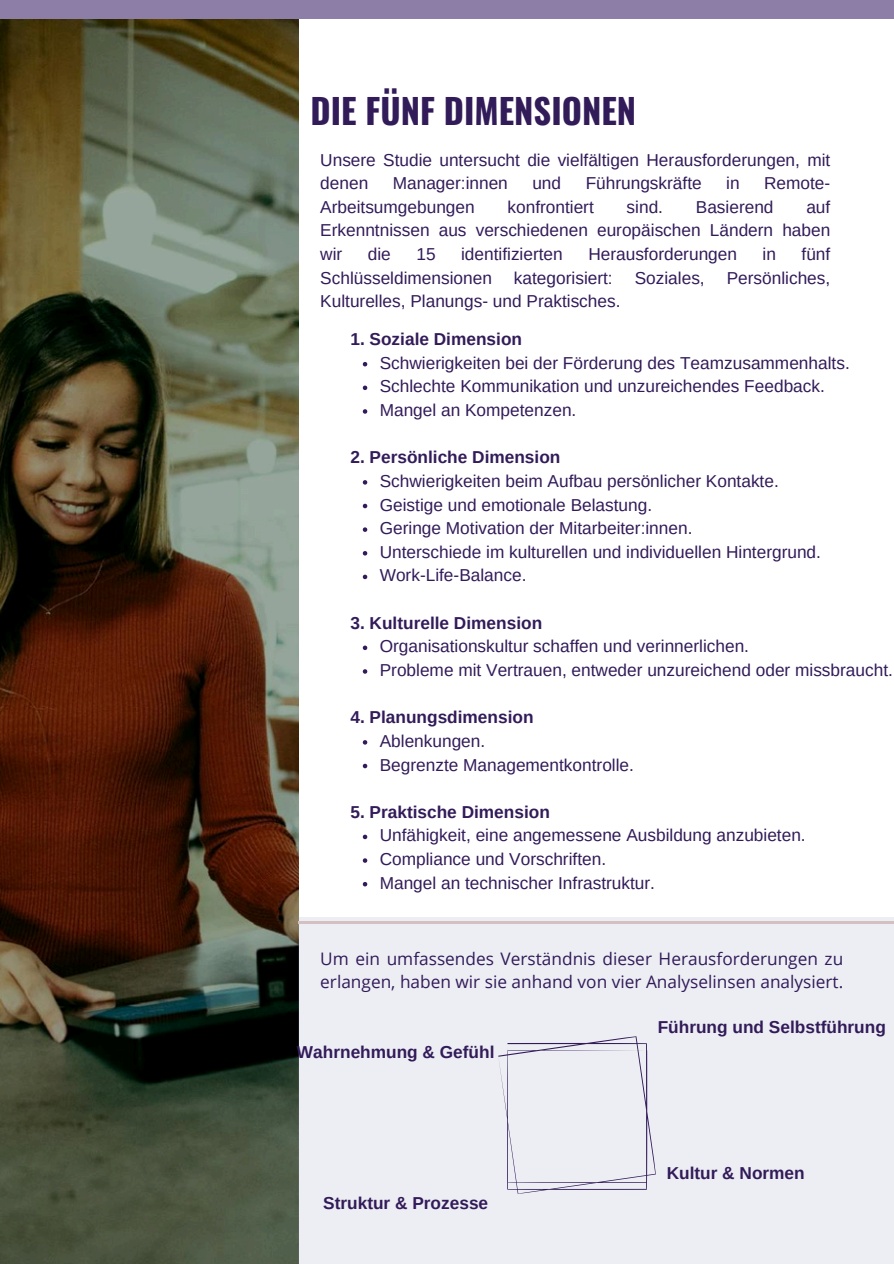
<style>
.page{position:relative;width:894px;height:1264px;background:#fff}
.page>*{position:absolute;margin:0;border:0;box-sizing:border-box;transform-origin:0 0}
.t1{font:700 34.5px "Oswald";color:#321b59}
.t2{font:17.25px/23.7px "Arimo";color:#321b59}
.t3{font:700 17.25px "Arimo";color:#321b59}
.t4{font:17.25px/23.7px "Open Sans";color:#321b59}
</style>
<div class="page">
<div style="left:0;top:0;width:893px;height:19px;background:#8d7ea7"></div>
<img style="left:0;top:19px;width:298px;height:1244px">
<svg style="left:362px;top:362px;width:5px;height:4px"></svg>
<svg style="left:362px;top:385px;width:5px;height:5px"></svg>
<svg style="left:362px;top:409px;width:5px;height:5px"></svg>
<svg style="left:362px;top:480px;width:5px;height:4px"></svg>
<svg style="left:362px;top:504px;width:5px;height:4px"></svg>
<svg style="left:362px;top:527px;width:5px;height:5px"></svg>
<svg style="left:362px;top:551px;width:5px;height:4px"></svg>
<svg style="left:362px;top:574px;width:5px;height:5px"></svg>
<svg style="left:362px;top:645px;width:5px;height:5px"></svg>
<svg style="left:362px;top:669px;width:5px;height:4px"></svg>
<svg style="left:362px;top:740px;width:5px;height:4px"></svg>
<svg style="left:362px;top:763px;width:5px;height:5px"></svg>
<svg style="left:362px;top:834px;width:5px;height:5px"></svg>
<svg style="left:362px;top:858px;width:5px;height:4px"></svg>
<svg style="left:362px;top:882px;width:5px;height:4px"></svg>
<div style="left:298px;top:917px;width:595px;height:346px;background:#edeef4"></div>
<svg style="left:498px;top:1036px;width:157px;height:157px"></svg>
<p class="t1" style="left:310px;top:84px;width:327px">DIE FÜNF DIMENSIONEN</p>
<p class="t2" style="left:320px;top:148px;width:511px">Unsere Studie untersucht die vielfältigen Herausforderungen, mit denen</p>
<p class="t2" style="left:392px;top:171px;width:117px">Manager:innen</p>
<p class="t2" style="left:532px;top:171px;width:30px">und</p>
<p class="t2" style="left:585px;top:171px;width:117px">Führungskräfte</p>
<p class="t2" style="left:726px;top:171px;width:15px">in</p>
<p class="t2" style="left:764px;top:171px;width:68px">Remote-</p>
<p class="t2" style="left:320px;top:195px;width:156px">Arbeitsumgebungen</p>
<p class="t2" style="left:507px;top:195px;width:88px">konfrontiert</p>
<p class="t2" style="left:626px;top:195px;width:38px">sind.</p>
<p class="t2" style="left:695px;top:195px;width:79px">Basierend</p>
<p class="t2" style="left:320px;top:195px;width:511px;text-align:justify;text-indent:486px">auf Erkenntnissen aus verschiedenen europäischen Ländern haben wir</p>
<p class="t2" style="left:368px;top:242px;width:25px">die</p>
<p class="t2" style="left:416px;top:242px;width:21px">15</p>
<p class="t2" style="left:461px;top:242px;width:103px">identifizierten</p>
<p class="t2" style="left:588px;top:242px;width:150px">Herausforderungen</p>
<p class="t2" style="left:762px;top:242px;width:15px">in</p>
<p class="t2" style="left:801px;top:242px;width:30px">fünf</p>
<p class="t2" style="left:320px;top:266px;width:173px">Schlüsseldimensionen</p>
<p class="t2" style="left:514px;top:266px;width:100px">kategorisiert:</p>
<p class="t2" style="left:634px;top:266px;width:71px">Soziales,</p>
<p class="t2" style="left:726px;top:266px;width:105px">Persönliches,</p>
<p class="t2" style="left:320px;top:289px;width:301px">Kulturelles, Planungs- und Praktisches.</p>
<p class="t3" style="left:350px;top:329px;width:173px">1. Soziale Dimension</p>
<h2 class="t2" style="left:379px;top:351px;width:471px">Schwierigkeiten bei der Förderung des Teamzusammenhalts.</h2>
<p class="t2" style="left:379px;top:374px;width:446px">Schlechte Kommunikation und unzureichendes Feedback.</p>
<p class="t2" style="left:379px;top:398px;width:198px">Mangel an Kompetenzen.</p>
<p class="t3" style="left:350px;top:447px;width:211px">2. Persönliche Dimension</p>
<h2 class="t2" style="left:379px;top:469px;width:400px">Schwierigkeiten beim Aufbau persönlicher Kontakte.</h2>
<p class="t2" style="left:379px;top:492px;width:274px">Geistige und emotionale Belastung.</p>
<p class="t2" style="left:379px;top:516px;width:314px">Geringe Motivation der Mitarbeiter:innen.</p>
<p class="t2" style="left:379px;top:540px;width:442px">Unterschiede im kulturellen und individuellen Hintergrund.</p>
<p class="t2" style="left:379px;top:563px;width:148px">Work-Life-Balance.</p>
<p class="t3" style="left:350px;top:613px;width:193px">3. Kulturelle Dimension</p>
<h2 class="t2" style="left:379px;top:634px;width:371px">Organisationskultur schaffen und verinnerlichen.</h2>
<p class="t2" style="left:379px;top:658px;width:514px">Probleme mit Vertrauen, entweder unzureichend oder missbraucht.</p>
<p class="t3" style="left:350px;top:707px;width:184px">4. Planungsdimension</p>
<h2 class="t2" style="left:379px;top:729px;width:107px">Ablenkungen.</h2>
<p class="t2" style="left:379px;top:752px;width:256px">Begrenzte Managementkontrolle.</p>
<p class="t3" style="left:350px;top:802px;width:201px">5. Praktische Dimension</p>
<h2 class="t2" style="left:379px;top:823px;width:427px">Unfähigkeit, eine angemessene Ausbildung anzubieten.</h2>
<p class="t2" style="left:379px;top:847px;width:228px">Compliance und Vorschriften.</p>
<p class="t2" style="left:379px;top:870px;width:277px">Mangel an technischer Infrastruktur.</p>
<p class="t4" style="left:320px;top:945px;width:524px">Um ein umfassendes Verständnis dieser Herausforderungen zu erlangen, haben wir sie anhand von vier Analyselinsen analysiert.</p>
<p class="t3" style="left:297px;top:1042px;width:199px">Wahrnehmung &amp; Gefühl</p>
<h2 class="t3" style="left:323px;top:1193px;width:166px">Struktur &amp; Prozesse</h2>
<p class="t3" style="left:657px;top:1017px;width:229px">Führung und Selbstführung</p>
<h2 class="t3" style="left:666px;top:1163px;width:139px">Kultur &amp; Normen</h2>
</div>
